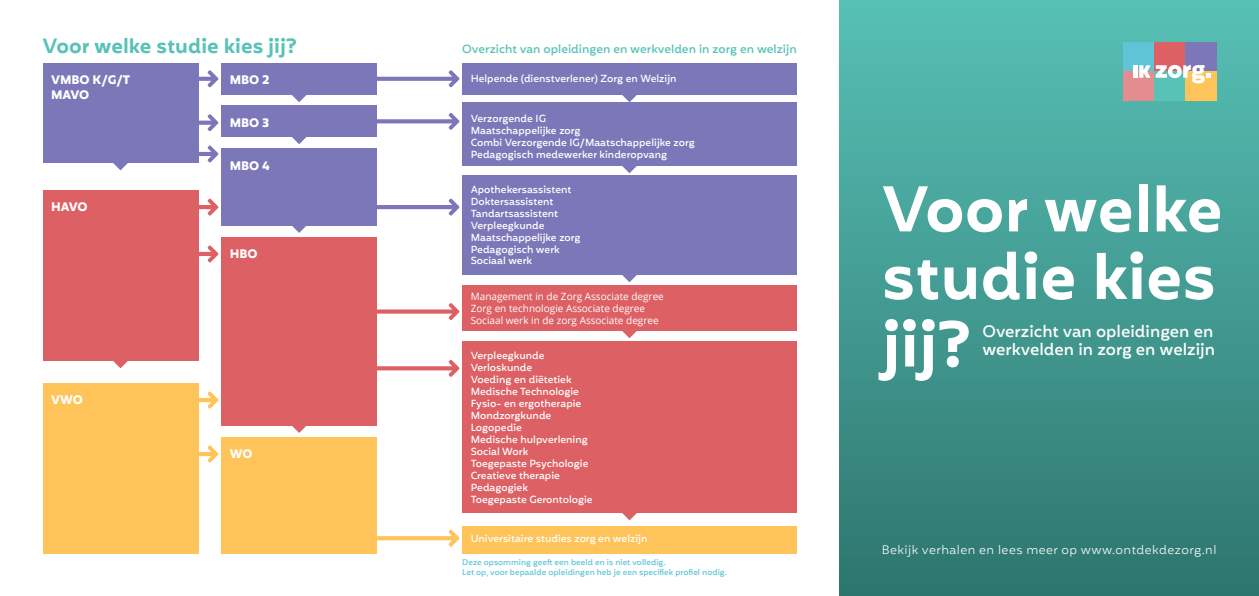
<style>
.page{position:relative;width:1259px;height:596px;background:#fff}
.page>*{position:absolute;margin:0;border:0;box-sizing:border-box;transform-origin:0 0}
.t1{font:600 62.5px/67.5px "Mohr";color:#fff;text-align:justify}
.t2{font:600 20px "Mohr";color:#58c2b7}
.t3{font:500 16.1px/17.4px "Mohr";color:#fff}
.t4{font:300 12px "Mohr";letter-spacing:.04em;color:#fff}
.t5{font:700 12px/14.4px "Mohr";color:#fff}
.t6{font:500 11.5px "Mohr";color:#58c2b7}
.t7{font:500 10px/12px "Mohr";color:#fff}
.t8{font:10px/12px "Open Sans";color:#fff}
.t9{font:500 8px/9.6px "Mohr";color:#5fc5d6}
</style>
<div class="page">
<svg style="left:621px;top:330px;width:16px;height:8px"></svg>
<div style="left:839px;top:0;width:420px;height:595px;background:linear-gradient(to bottom,#57c1b5,#2e766f)"></div>
<div style="left:1123px;top:43px;width:31px;height:29px;background:#5fc5d6"></div>
<div style="left:1154px;top:43px;width:31px;height:29px;background:#dd6064"></div>
<div style="left:1185px;top:43px;width:31px;height:29px;background:#7b77b8"></div>
<div style="left:1123px;top:72px;width:31px;height:29px;background:#e48d90"></div>
<div style="left:1154px;top:72px;width:31px;height:29px;background:#58c2b7"></div>
<div style="left:1185px;top:72px;width:31px;height:29px;background:#fec459"></div>
<hr style="left:1133px;top:65px;width:4px;height:13px;background:#fff">
<svg style="left:1139px;top:65px;width:71px;height:18px"></svg>
<div style="left:43px;top:63px;width:155px;height:99px;background:#7b77b8"></div>
<div style="left:221px;top:63px;width:156px;height:31px;background:#7b77b8"></div>
<div style="left:462px;top:63px;width:335px;height:31px;background:#7b77b8"></div>
<div style="left:462px;top:102px;width:335px;height:63px;background:#7b77b8"></div>
<div style="left:462px;top:175px;width:335px;height:99px;background:#7b77b8"></div>
<div style="left:462px;top:285px;width:335px;height:45px;background:#dd6064"></div>
<div style="left:462px;top:341px;width:335px;height:171px;background:#dd6064"></div>
<div style="left:462px;top:525px;width:335px;height:28px;background:#fec459"></div>
<div style="left:221px;top:106px;width:156px;height:31px;background:#7b77b8"></div>
<div style="left:221px;top:148px;width:156px;height:77px;background:#7b77b8"></div>
<div style="left:43px;top:190px;width:155px;height:170px;background:#dd6064"></div>
<div style="left:221px;top:237px;width:156px;height:188px;background:#dd6064"></div>
<div style="left:43px;top:383px;width:155px;height:170px;background:#fec459"></div>
<div style="left:221px;top:437px;width:156px;height:116px;background:#fec459"></div>
<svg style="left:621px;top:94px;width:16px;height:8px"></svg>
<svg style="left:291px;top:94px;width:16px;height:8px"></svg>
<svg style="left:292px;top:137px;width:15px;height:7px"></svg>
<svg style="left:291px;top:225px;width:16px;height:8px"></svg>
<svg style="left:291px;top:425px;width:16px;height:7px"></svg>
<svg style="left:113px;top:360px;width:15px;height:8px"></svg>
<svg style="left:113px;top:162px;width:15px;height:8px"></svg>
<svg style="left:621px;top:165px;width:16px;height:8px"></svg>
<svg style="left:621px;top:274px;width:16px;height:8px"></svg>
<svg style="left:621px;top:512px;width:16px;height:8px"></svg>
<svg style="left:198px;top:70px;width:20px;height:17px"></svg>
<svg style="left:198px;top:114px;width:20px;height:17px"></svg>
<svg style="left:198px;top:145px;width:20px;height:17px"></svg>
<svg style="left:198px;top:198px;width:20px;height:17px"></svg>
<svg style="left:198px;top:245px;width:20px;height:17px"></svg>
<svg style="left:198px;top:391px;width:20px;height:17px"></svg>
<svg style="left:198px;top:445px;width:20px;height:17px"></svg>
<svg style="left:377px;top:529px;width:82px;height:17px"></svg>
<svg style="left:377px;top:360px;width:82px;height:16px"></svg>
<svg style="left:377px;top:303px;width:82px;height:17px"></svg>
<svg style="left:377px;top:198px;width:82px;height:17px"></svg>
<svg style="left:377px;top:113px;width:82px;height:17px"></svg>
<svg style="left:377px;top:70px;width:82px;height:17px"></svg>
<h2 class="t2" style="left:43px;top:34px;width:256px">Voor welke studie kies jij?</h2>
<p class="t6" style="left:462px;top:42px;width:336px">Overzicht van opleidingen en werkvelden in zorg en welzijn</p>
<p class="t5" style="left:51px;top:73px;width:81px">VMBO K/G/T<br>MAVO</p>
<p class="t5" style="left:230px;top:73px;width:41px">MBO 2</p>
<p class="t7" style="left:471px;top:73px;width:207px">Helpende (dienstverlener) Zorg en Welzijn</p>
<p class="t7" style="left:471px;top:112px;width:226px">Verzorgende IG<br>Maatschappelijke zorg<br>Combi Verzorgende IG/Maatschappelijke zorg<br>Pedagogisch medewerker kinderopvang</p>
<p class="t7" style="left:471px;top:183px;width:111px">Apothekersassistent<br>Doktersassistent<br>Tandartsassistent<br>Verpleegkunde<br>Maatschappelijke zorg<br>Pedagogisch werk<br>Sociaal werk</p>
<p class="t8" style="left:471px;top:290px;width:195px">Management in de Zorg Associate degree<br>Zorg en technologie Associate degree<br>Sociaal werk in de zorg Associate degree</p>
<p class="t7" style="left:471px;top:349px;width:124px">Verpleegkunde<br>Verloskunde<br>Voeding en diëtetiek<br>Medische Technologie<br>Fysio- en ergotherapie<br>Mondzorgkunde<br>Logopedie<br>Medische hulpverlening<br>Social Work<br>Toegepaste Psychologie<br>Creatieve therapie<br>Pedagogiek<br>Toegepaste Gerontologie</p>
<p class="t7" style="left:471px;top:532px;width:178px">Universitaire studies zorg en welzijn</p>
<p class="t5" style="left:230px;top:115px;width:41px">MBO 3</p>
<p class="t5" style="left:230px;top:158px;width:42px">MBO 4</p>
<p class="t5" style="left:51px;top:200px;width:38px">HAVO</p>
<p class="t5" style="left:230px;top:247px;width:29px">HBO</p>
<p class="t5" style="left:51px;top:393px;width:33px">VWO</p>
<p class="t5" style="left:230px;top:446px;width:24px">WO</p>
<p class="t9" style="left:462px;top:557px;width:266px">Deze opsomming geeft een beeld en is niet volledig.<br>Let op, voor bepaalde opleidingen heb je een specifiek profiel nodig.</p>
<h1 class="t1" style="left:882px;top:176px;width:342px">Voor welke studie kies jij?</h1>
<h3 class="t3" style="left:982px;top:323px;width:234px">Overzicht van opleidingen en werkvelden in zorg en welzijn</h3>
<p class="t4" style="left:882px;top:541px;width:336px">Bekijk verhalen en lees meer op www.ontdekdezorg.nl</p>
</div>
